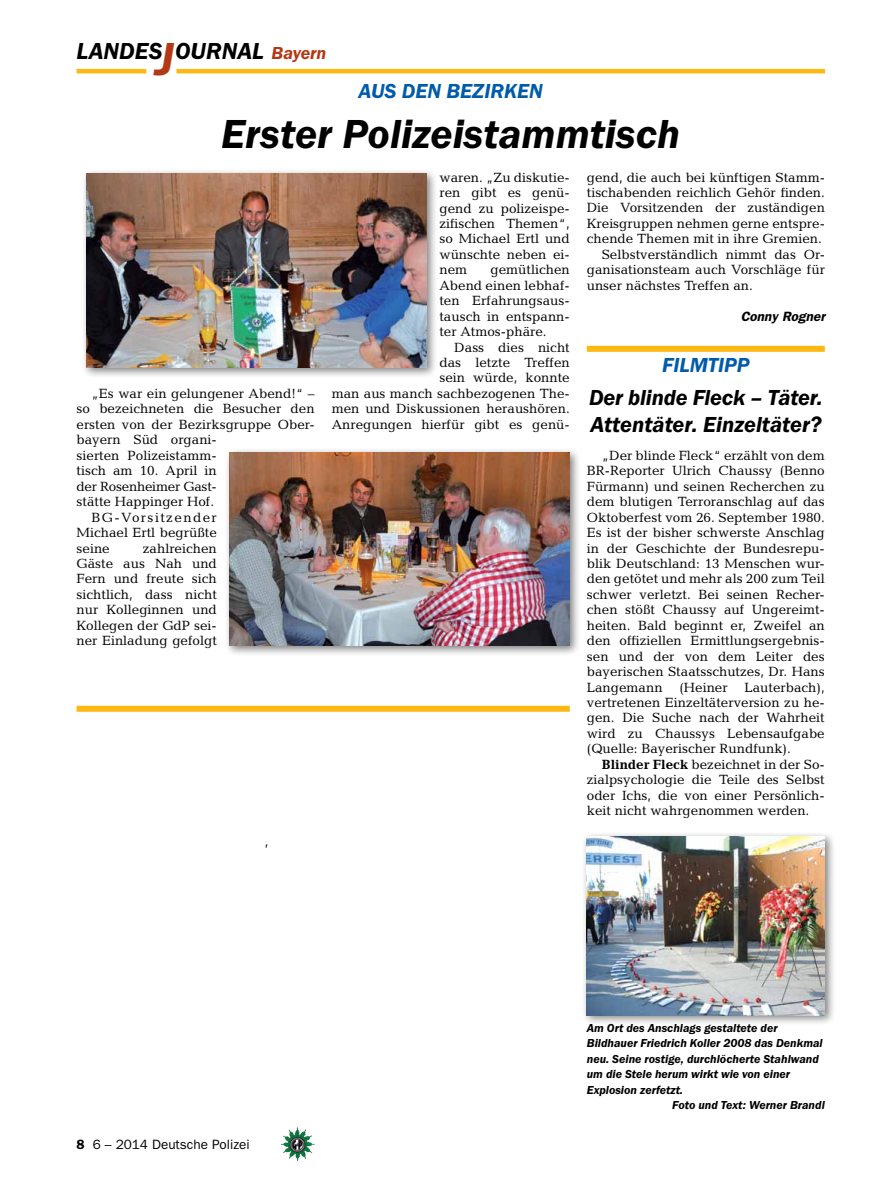
<style>
.page{position:relative;width:893px;height:1191px;background:#fff}
.page>*{position:absolute;margin:0;border:0;box-sizing:border-box;transform-origin:0 0}
.t1{font:italic 600 42px "Franklin Gothic Itc T";color:#000}
.t2{font:italic 600 24px "Franklin Gothic Itc T";color:#000}
.t3{font:italic 600 22.5px/27px "Franklin Gothic Itc T";letter-spacing:-.01em;color:#000}
.t4{font:italic 600 21px "Franklin Gothic Itc T";color:#005baa}
.t5{font:13.5px/15.5px "Candida";color:#000;text-align:justify}
.t6{font:13.5px "Franklin Gothic";color:#000}
.t7{font:13.5px "Candida";letter-spacing:-.02em;color:#000}
.t8{font:13.5px "Candida";letter-spacing:.105em;color:#000}
.t9{font:italic 600 13.5px "Franklin Gothic";color:#000}
.t10{font:italic 600 12px "Franklin Gothic Itc T";color:#000}
.s1{font-size:48px;color:#b33916}
.s2{font-size:18px;color:#b33916}
.s3{font-weight:700}
.s4{font-weight:600}
</style>
<div class="page">
<hr style="left:77px;top:69px;width:69px;height:4px;background:#fdb913">
<hr style="left:176px;top:69px;width:649px;height:4px;background:#fdb913">
<img style="left:281px;top:1128px;width:16px;height:24px">
<div style="left:77px;top:706px;width:493px;height:6px;background:#fdb913"></div>
<div style="left:81px;top:169px;width:357px;height:209px;background:#000;opacity:.5"></div>
<img style="left:86px;top:174px;width:341px;height:193px">
<div style="left:224px;top:447px;width:357px;height:209px;background:#000;opacity:.5"></div>
<img style="left:230px;top:452px;width:340px;height:193px">
<div style="left:587px;top:346px;width:238px;height:6px;background:#fdb913"></div>
<div style="left:582px;top:831px;width:254px;height:195px;background:#000;opacity:.5"></div>
<img style="left:587px;top:836px;width:238px;height:179px">
<h2 class="t2" style="left:77px;top:37px;width:251px">LANDES<span class="s1">J</span>OURNAL <span class="s2">Bayern</span></h2>
<h3 class="t4" style="left:358px;top:79px;width:14px">aus</h3>
<h3 class="t4" style="left:402px;top:79px;width:14px">den</h3>
<h3 class="t4" style="left:447px;top:79px;width:85px">bezir ken</h3>
<h1 class="t1" style="left:221px;top:109px;width:460px">Erster Polizeistammtisch</h1>
<p class="t5" style="left:439px;top:169px;width:132px">waren. „Zu diskutie&shy;ren gibt es genü&shy;gend zu polizeispe&shy;zifischen Themen“, so Michael Ertl und wünschte neben ei&shy;nem</p>
<p class="t5" style="left:587px;top:169px;width:240px">gend, die auch bei künftigen Stamm-</p>
<p class="t5" style="left:587px;top:185px;width:240px">tischabenden reichlich Gehör finden.</p>
<p class="t5" style="left:587px;top:200px;width:240px">Die Vorsitzenden der zuständigen</p>
<p class="t5" style="left:587px;top:216px;width:240px">Kreisgruppen nehmen gerne entspre-</p>
<p class="t5" style="left:587px;top:231px;width:237px">chende Themen mit in ihre Gremien.</p>
<p class="t5" style="left:602px;top:246px;width:225px">Selbstverständlich nimmt das Or-</p>
<p class="t5" style="left:587px;top:262px;width:240px">ganisationsteam auch Vorschläge für</p>
<p class="t5" style="left:587px;top:277px;width:168px">unser nächstes Treffen an.</p>
<p class="t9" style="left:741px;top:308px;width:86px">Conny Rogner</p>
<h3 class="t4" style="left:662px;top:352px;width:76px">filmtipp</h3>
<h3 class="t3" style="left:589px;top:384px;width:235px">Der blinde Fleck – Täter.<br>Attentäter. Einzeltäter?</h3>
<p class="t5" style="left:587px;top:447px;width:239px;text-indent:15px">„Der blinde Fleck“ erzählt von dem BR-Reporter Ulrich Chaussy (Benno Fürmann) und seinen Recherchen zu dem blutigen Terroranschlag auf das Oktoberfest vom 26. September 1980.<br>Es ist der bisher schwerste Anschlag in der Geschichte der Bundesrepu&shy;blik Deutschland: 13 Menschen wur&shy;den getötet und mehr als 200 zum Teil schwer verletzt. Bei seinen Recher&shy;chen stößt Chaussy auf Ungereimt&shy;heiten. Bald beginnt er, Zweifel an den offiziellen Ermittlungsergebnis&shy;sen und der von dem Leiter des bayerischen Staatsschutzes, Dr. Hans Langemann (Heiner Lauterbach), vertretenen Einzeltäterversion zu he&shy;gen. Die Suche nach der Wahrheit wird zu Chaussys Lebensaufgabe (Quelle: Bayerischer Rundfunk).</p>
<p class="t5" style="left:587px;top:756px;width:239px;text-indent:15px"><span class="s3">Blinder Fleck</span> bezeichnet in der So&shy;zialpsychologie die Teile des Selbst oder Ichs, die von einer Persönlich&shy;keit nicht wahrgenommen werden.</p>
<p class="t5" style="left:439px;top:262px;width:132px;text-indent:51px">gemütlichen Abend einen lebhaf&shy;ten Erfahrungsaus&shy;tausch in entspann&shy;ter Atmos-phäre.</p>
<p class="t5" style="left:332px;top:339px;width:240px;text-align:right">Dass dies nicht<br>das letzte Treffen<br>sein würde, konnte<br>man aus manch sachbezogenen The&shy;men und Diskussionen heraushören.<br>Anregungen hierfür gibt es genü-</p>
<p class="t5" style="left:91px;top:386px;width:225px">„Es war ein gelungener Abend!“ –</p>
<p class="t5" style="left:77px;top:401px;width:240px">so bezeichneten die Besucher den</p>
<p class="t5" style="left:77px;top:416px;width:240px">ersten von der Bezirksgruppe Ober-</p>
<p class="t5" style="left:77px;top:432px;width:142px">bayern Süd organi-</p>
<p class="t5" style="left:77px;top:447px;width:142px">sierten Polizeistamm-</p>
<p class="t5" style="left:77px;top:463px;width:142px">tisch am 10. April in</p>
<p class="t7" style="left:77px;top:478px;width:142px">der Rosenheimer Gast-</p>
<p class="t5" style="left:77px;top:494px;width:139px">stätte Happinger Hof.</p>
<p class="t8" style="left:91px;top:509px;width:127px">BG-Vorsitzender</p>
<p class="t5" style="left:77px;top:525px;width:142px">Michael Ertl begrüßte</p>
<p class="t5" style="left:77px;top:540px;width:35px">seine</p>
<p class="t5" style="left:77px;top:540px;width:142px;text-indent:66px">zahlreichen Gäste aus Nah und Fern und freute sich sichtlich, dass nicht nur Kolleginnen und Kollegen der GdP sei&shy;ner Einladung gefolgt</p>
<p class="t5" style="left:265px;top:834px;width:5px">,</p>
<p class="t6" style="left:77px;top:1136px;width:175px"><span class="s4">8</span> 6 – 2014 Deutsche Polizei</p>
<p class="t10" style="left:587px;top:1020px;width:192px">Am Ort des Anschlags gestaltete der</p>
<p class="t10" style="left:587px;top:1036px;width:237px">Bildhauer Friedrich Koller 2008 das Denkmal</p>
<p class="t10" style="left:587px;top:1051px;width:234px">neu. Seine rostige, durchlöcherte Stahlwand</p>
<p class="t10" style="left:587px;top:1067px;width:205px">um die Stele herum wirkt wie von einer</p>
<p class="t10" style="left:587px;top:1082px;width:98px">Explosion zerfetzt.</p>
<p class="t10" style="left:672px;top:1098px;width:154px">Foto und Text: Werner Brandl</p>
</div>
